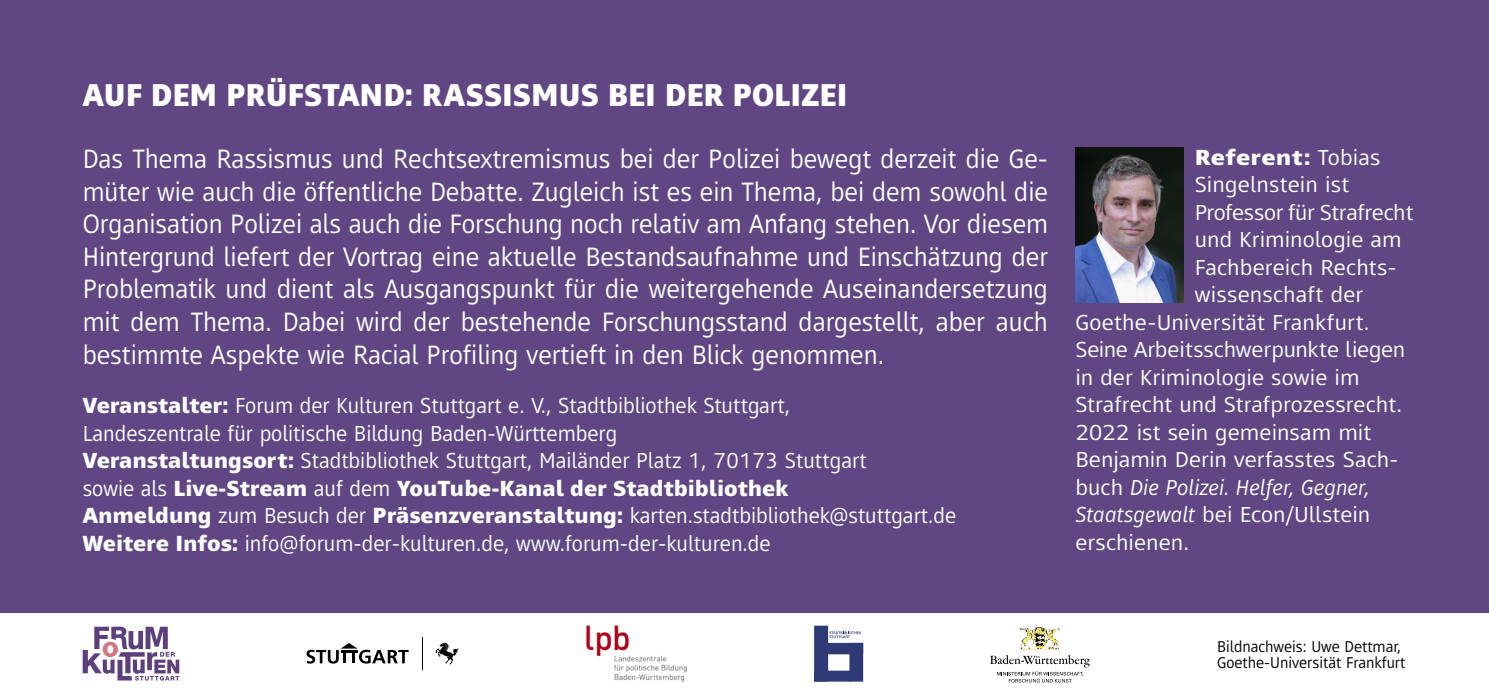
<style>
.page{position:relative;width:1489px;height:695px;background:#fff}
.page>*{position:absolute;margin:0;border:0;box-sizing:border-box;transform-origin:0 0}
.t1{font:800 32.5px "Mayberry Pro";color:#fff;scale:.95 1}
.t2{font:27.5px/32.5px "Mayberry Pro";color:#fff;text-align:justify}
.t3{font:22.5px/27.5px "Mayberry Pro";color:#fff}
.t4{font:22.5px "Mayberry Pro";color:#fff;scale:1.08 1}
.t5{font:italic 22.5px "Mayberry Pro";color:#fff}
.t6{font:800 22.5px "Mayberry Pro";letter-spacing:.015em;color:#fff;scale:1.08 1}
.t7{font:16.25px/16.2px "Mayberry Pro";color:#000}
.s1{font-weight:800}
.s2{font-weight:400}
.s3{font-style:normal}
.s4{font-style:italic}
</style>
<div class="page">
<div style="left:0;top:0;width:1488px;height:612px;background:#604784"></div>
<div style="left:814px;top:626px;width:13px;height:55px;background:#2e3a76"></div>
<div style="left:814px;top:626px;width:13px;height:55px;border:1px solid #2e3a76"></div>
<div style="left:827px;top:643px;width:35px;height:10px;background:#2e3a76"></div>
<div style="left:849px;top:643px;width:13px;height:38px;background:#2e3a76"></div>
<div style="left:849px;top:643px;width:13px;height:38px;border:1px solid #2e3a76"></div>
<div style="left:814px;top:671px;width:37px;height:10px;background:#2e3a76"></div>
<svg style="left:829px;top:631px;width:32px;height:7px"></svg>
<img style="left:586px;top:625px;width:101px;height:57px">
<svg style="left:83px;top:626px;width:96px;height:54px"></svg>
<svg style="left:306px;top:643px;width:102px;height:20px"></svg>
<svg style="left:435px;top:642px;width:23px;height:22px"></svg>
<hr style="left:422px;top:637px;width:1px;height:32px;background:#000">
<img style="left:1019px;top:627px;width:41px;height:22px">
<svg style="left:990px;top:655px;width:99px;height:27px"></svg>
<img style="left:1075px;top:148px;width:107px;height:154px">
<p class="t1" style="left:83px;top:73px;width:806px">AUF DEM PRÜFSTAND: RASSISMUS BEI DER POLIZEI</p>
<p class="t2" style="left:83px;top:141px;width:966px">Das Thema Rassismus und Rechtsextremismus bei der Polizei bewegt derzeit die Ge&shy;müter wie auch die öffentliche Debatte. Zugleich ist es ein Thema, bei dem sowohl die Organisation Polizei als auch die Forschung noch relativ am Anfang stehen. Vor diesem Hintergrund liefert der Vortrag eine aktuelle Bestandsaufnahme und Einschätzung der Problematik und dient als Ausgangspunkt für die weitergehende Auseinandersetzung mit dem Thema. Dabei wird der bestehende Forschungsstand dargestellt, aber auch bestimmte Aspekte wie Racial Profiling vertieft in den Blick genommen.</p>
<p class="t3" style="left:83px;top:391px;width:875px"><span class="s1">Veranstalter:</span> Forum der Kulturen Stuttgart e. V., Stadtbibliothek Stuttgart,<br>Landeszentrale für politische Bildung Baden-Württemberg<br><span class="s1">Veranstaltungsort:</span> Stadtbibliothek Stuttgart, Mailänder Platz 1, 70173 Stuttgart<br>sowie als <span class="s1">Live-Stream</span> auf dem <span class="s1">YouTube-Kanal der Stadtbibliothek<br>Anmeldung</span> zum Besuch der <span class="s1">Präsenzveranstaltung:</span> karten.stadtbibliothek@stuttgart.de <span class="s1">Weitere Infos:</span> info@forum-der-kulturen.de, www.forum-der-kulturen.de</p>
<p class="t6" style="left:1194px;top:142px;width:173px">Referent: <span class="s2">Tobias</span></p>
<p class="t4" style="left:1194px;top:169px;width:145px">Singelnstein ist</p>
<p class="t4" style="left:1194px;top:197px;width:204px">Professor für Strafrecht</p>
<p class="t4" style="left:1194px;top:224px;width:193px">und Kriminologie am</p>
<p class="t4" style="left:1194px;top:252px;width:188px">Fachbereich Rechts-</p>
<p class="t4" style="left:1194px;top:279px;width:158px">wissenschaft der</p>
<p class="t4" style="left:1075px;top:307px;width:274px">Goethe-Universität Frankfurt.</p>
<p class="t4" style="left:1075px;top:334px;width:307px">Seine Arbeitsschwerpunkte liegen</p>
<p class="t4" style="left:1075px;top:362px;width:264px">in der Kriminologie sowie im</p>
<p class="t4" style="left:1075px;top:389px;width:304px">Strafrecht und Strafprozessrecht.</p>
<p class="t4" style="left:1075px;top:417px;width:275px">2022 ist sein gemeinsam mit</p>
<p class="t4" style="left:1075px;top:444px;width:300px">Benjamin Derin verfasstes Sach-</p>
<p class="t5" style="left:1075px;top:472px;width:296px"><span class="s3">buch</span> Die Polizei. Helfer, Gegner,</p>
<p class="t4" style="left:1075px;top:499px;width:274px"><span class="s4">Staatsgewalt</span> bei Econ/Ullstein</p>
<p class="t4" style="left:1075px;top:527px;width:107px">erschienen.</p>
<p class="t7" style="left:1217px;top:637px;width:190px">Bildnachweis: Uwe Dettmar,<br>Goethe-Universität Frankfurt</p>
</div>
